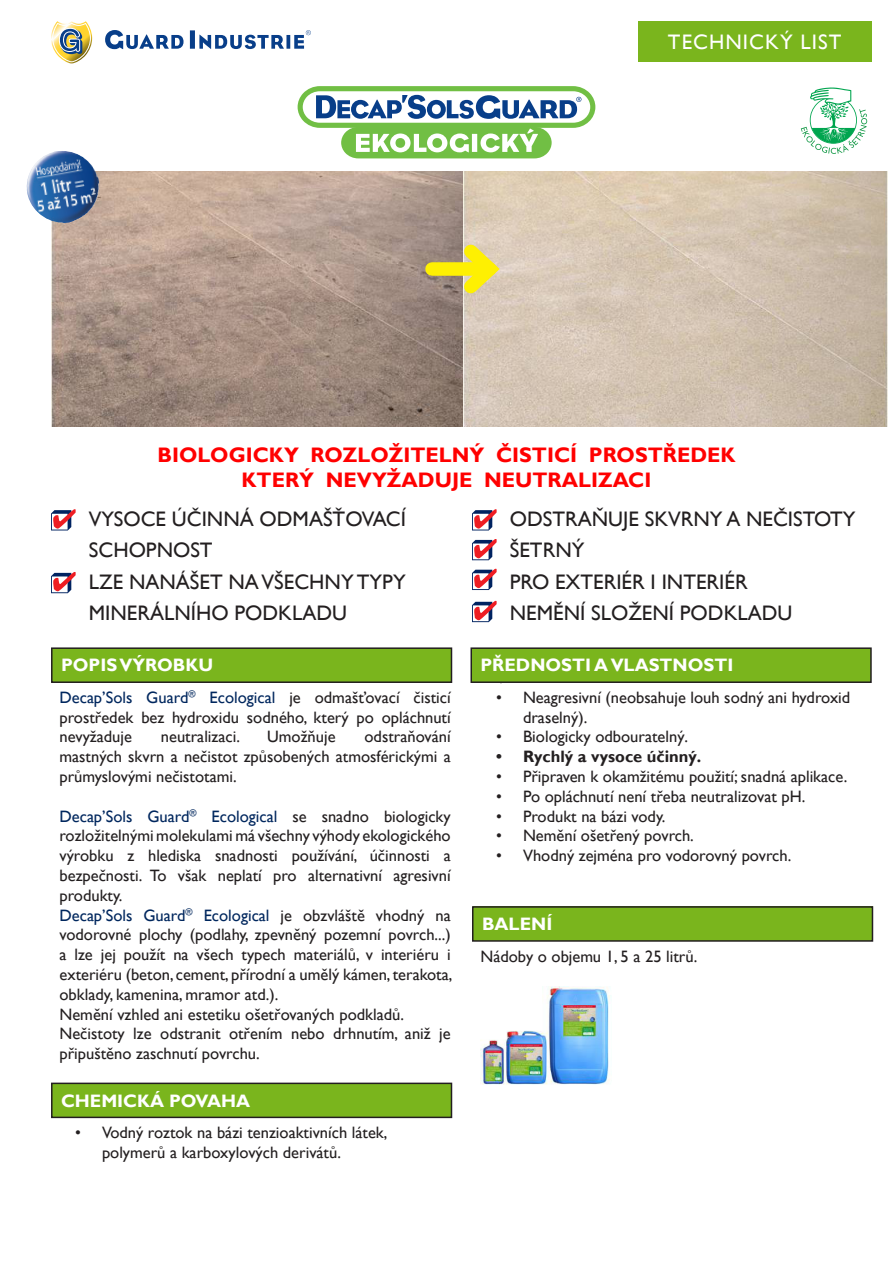
<style>
.page{position:relative;width:893px;height:1263px;background:#fff}
.page>*{position:absolute;margin:0;border:0;box-sizing:border-box;transform-origin:0 0}
.t1{font:21px/31.5px "Gill Sans";color:#231f20}
.t2{font:700 21px/25.2px "Gill Sans";color:#f00;text-align:center}
.t3{font:21px "Gill Sans";letter-spacing:.05em;color:#fff}
.t4{font:700 18px "Gill Sans";color:#fff}
.t5{font:18px "Gill Sans";color:#231f20}
.paragraphe_descripti{font:16.5px/19.8px "Gill Sans";color:#231f20;text-align:justify}
.t6{font:700 16.5px "Gill Sans";color:#231f20}
.s1{color:#00275e}
</style>
<div class="page">
<div style="left:52px;top:648px;width:399px;height:34px;background:#7ab51d"></div>
<div style="left:51px;top:647px;width:401px;height:36px;border:2px solid #231f20"></div>
<div style="left:52px;top:1083px;width:399px;height:34px;background:#7ab51d"></div>
<div style="left:51px;top:1082px;width:401px;height:36px;border:2px solid #231f20"></div>
<div style="left:471px;top:648px;width:400px;height:34px;background:#7ab51d"></div>
<div style="left:470px;top:647px;width:402px;height:36px;border:2px solid #231f20"></div>
<div style="left:473px;top:907px;width:399px;height:34px;background:#7ab51d"></div>
<div style="left:472px;top:906px;width:401px;height:36px;border:2px solid #231f20"></div>
<img style="left:480px;top:986px;width:131px;height:98px">
<svg style="left:51px;top:21px;width:41px;height:42px"></svg>
<svg style="left:105px;top:30px;width:79px;height:19px"></svg>
<div style="left:190px;top:30px;width:5px;height:19px;background:#083e89"></div>
<svg style="left:199px;top:35px;width:85px;height:14px"></svg>
<svg style="left:286px;top:35px;width:4px;height:14px"></svg>
<svg style="left:294px;top:30px;width:17px;height:19px"></svg>
<svg style="left:298px;top:86px;width:297px;height:72px"></svg>
<svg style="left:801px;top:87px;width:66px;height:67px"></svg>
<div style="left:638px;top:21px;width:234px;height:41px;background:#7ab51d"></div>
<svg style="left:51px;top:509px;width:25px;height:21px"></svg>
<svg style="left:472px;top:601px;width:25px;height:21px"></svg>
<svg style="left:51px;top:572px;width:25px;height:21px"></svg>
<svg style="left:472px;top:509px;width:25px;height:21px"></svg>
<svg style="left:472px;top:539px;width:25px;height:21px"></svg>
<svg style="left:472px;top:569px;width:25px;height:21px"></svg>
<img style="left:51px;top:171px;width:412px;height:255px">
<img style="left:463px;top:171px;width:424px;height:255px">
<div style="left:432px;top:262px;width:58px;height:14px;background:#fef002"></div>
<svg style="left:452px;top:232px;width:58px;height:74px;background:#d9ca7f"></svg>
<img style="left:26px;top:151px;width:73px;height:73px">
<p class="t3" style="left:668px;top:30px;width:175px">TECHNICKÝ LIST</p>
<p class="t2" style="left:157px;top:443px;width:580px">BIOLOGICKY ROZLOŽITELNÝ ČISTICÍ PROSTŘEDEK<br>KTERÝ NEVYŽADUJE NEUTRALIZACI</p>
<p class="t1" style="left:89px;top:503px;width:319px">VYSOCE ÚČINNÁ ODMAŠŤOVACÍ<br>SCHOPNOST<br>LZE NANÁŠET NA VŠECHNY TYPY<br>MINERÁLNÍHO PODKLADU</p>
<p class="t1" style="left:510px;top:503px;width:347px">ODSTRAŇUJE SKVRNY A NEČISTOTY<br>ŠETRNÝ<br>PRO EXTERIÉR I INTERIÉR<br>NEMĚNÍ SLOŽENÍ PODKLADU</p>
<p class="t4" style="left:61px;top:654px;width:154px">POPIS VÝROBKU</p>
<p class="paragraphe_descripti" style="left:60px;top:688px;width:393px"><span class="s1">Decap’Sols Guard</span><sup>®</sup> <span class="s1">Ecological</span> je odmašťovací čisticí prostředek bez hydroxidu sodného, který po opláchnutí nevyžaduje</p>
<p class="paragraphe_descripti" style="left:60px;top:727px;width:393px;text-indent:305px">odstraňování mastných skvrn a nečistot způsobených atmosférickými a průmyslovými nečistotami.</p>
<p class="paragraphe_descripti" style="left:60px;top:806px;width:393px"><span class="s1">Decap’Sols Guard</span><sup>®</sup> <span class="s1">Ecological</span> se snadno biologicky rozložitelnými molekulami má všechny výhody ekologického výrobku z hlediska snadnosti používání, účinnosti a bezpečnosti. To však neplatí pro alternativní agresivní produkty.</p>
<p class="paragraphe_descripti" style="left:60px;top:905px;width:394px"><span class="s1">Decap’Sols Guard</span><sup>®</sup> <span class="s1">Ecological</span> je obzvláště vhodný na vodorovné plochy (podlahy, zpevněný pozemní povrch...) a lze jej použít na všech typech materiálů, v interiéru i exteriéru (beton, cement, přírodní a umělý kámen, terakota, obklady, kamenina, mramor atd.).</p>
<p class="paragraphe_descripti" style="left:60px;top:1004px;width:346px">Nemění vzhled ani estetiku ošetřovaných podkladů.</p>
<p class="paragraphe_descripti" style="left:60px;top:1024px;width:393px">Nečistoty lze odstranit otřením nebo drhnutím, aniž je připuštěno zaschnutí povrchu.</p>
<p class="t4" style="left:61px;top:1090px;width:191px">CHEMICKÁ POVAHA</p>
<p class="paragraphe_descripti" style="left:102px;top:1123px;width:287px;text-indent:-27px">• Vodný roztok na bázi tenzioaktivních látek, polymerů a karboxylových derivátů.</p>
<p class="paragraphe_descripti" style="left:161px;top:727px;width:81px">neutralizaci.</p>
<p class="paragraphe_descripti" style="left:267px;top:727px;width:70px">Umožňuje</p>
<p class="t4" style="left:480px;top:654px;width:254px">PŘEDNOSTI A VLASTNOSTI</p>
<p class="paragraphe_descripti" style="left:523px;top:688px;width:329px;text-indent:-27px">• Neagresivní (neobsahuje louh sodný ani hydroxid draselný).</p>
<p class="paragraphe_descripti" style="left:496px;top:727px;width:194px">• Biologicky odbouratelný.</p>
<p class="t6" style="left:496px;top:747px;width:207px">• Rychlý a vysoce účinný.</p>
<p class="paragraphe_descripti" style="left:496px;top:767px;width:353px">• Připraven k okamžitému použití; snadná aplikace.</p>
<p class="paragraphe_descripti" style="left:496px;top:787px;width:311px">• Po opláchnutí není třeba neutralizovat pH.</p>
<p class="paragraphe_descripti" style="left:496px;top:806px;width:171px">• Produkt na bázi vody.</p>
<p class="paragraphe_descripti" style="left:496px;top:826px;width:199px">• Nemění ošetřený povrch.</p>
<p class="paragraphe_descripti" style="left:496px;top:846px;width:297px">• Vhodný zejména pro vodorovný povrch.</p>
<p class="t5" style="left:472px;top:666px;width:32px">• .</p>
<p class="t4" style="left:482px;top:913px;width:72px">BALENÍ</p>
<p class="paragraphe_descripti" style="left:480px;top:946px;width:218px">Nádoby o objemu 1, 5 a 25 litrů.</p>
</div>
